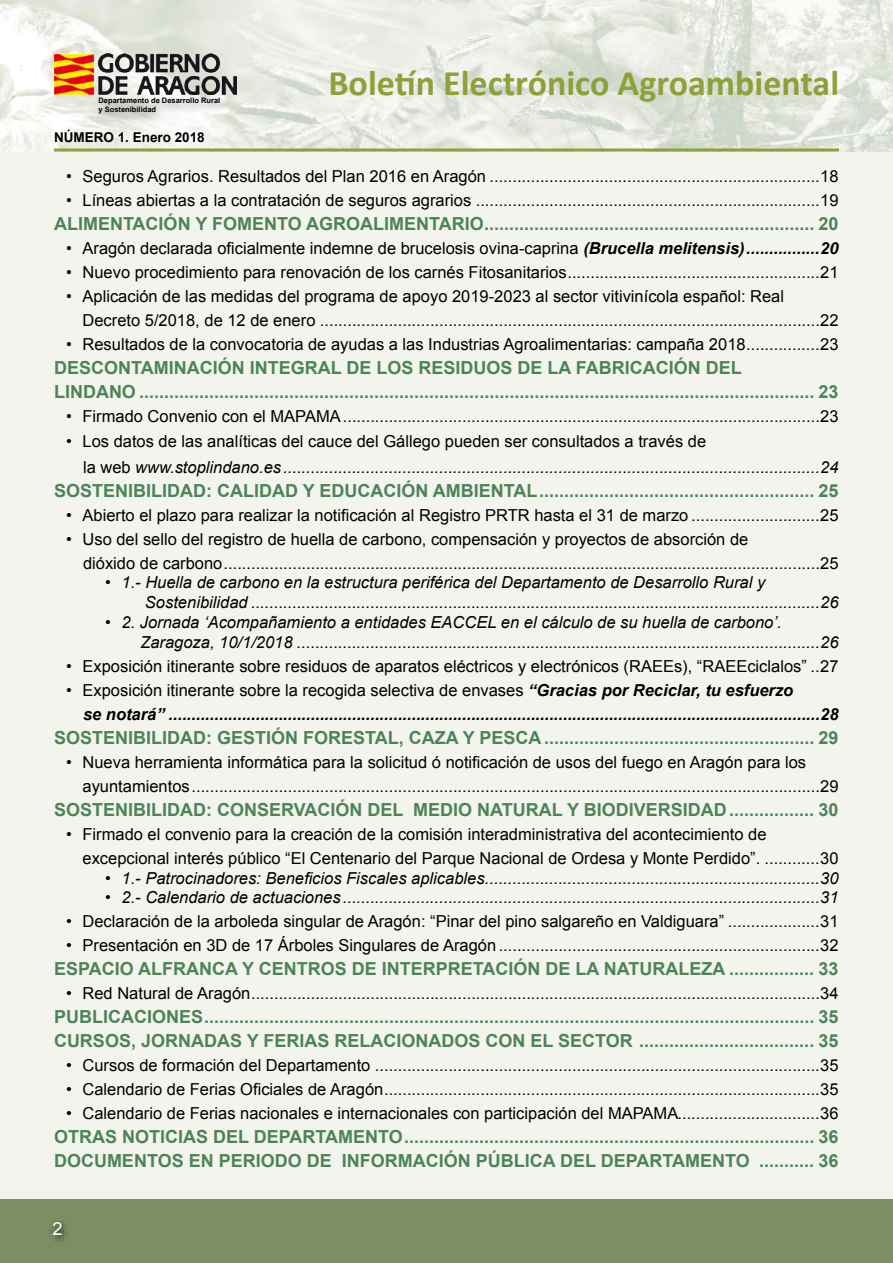
<style>
.page{position:relative;width:893px;height:1263px;background:#fff}
.page>*{position:absolute;margin:0;border:0;box-sizing:border-box;transform-origin:0 0}
.t1{font:700 36px "Calibri";color:#8ea138}
.t2{font:700 18px/24px "Arial";color:#4d8457}
.t3{font:18px "Arial";color:#fff}
.t4{font:16.5px/24px "Arial";color:#000}
.t5{font:italic 16.5px/19.8px "Arial";color:#000}
.t6{font:italic 700 16.5px/24px "Arial";color:#000}
.t7{font:700 13.5px "Arial";color:#000}
.t8{font:700 7.5px/9px "Arial";color:#000}
.s1{font-weight:700;font-style:italic}
.s2{font-style:normal}
.s3{font-weight:400;font-style:normal}
</style>
<div class="page">
<div style="left:0;top:0;width:893px;height:1199px;background:#f4f4ef"></div>
<img style="left:0;top:0;width:893px;height:152px">
<div style="left:93px;top:93px;width:137px;height:32px;background:#000;opacity:.5"></div>
<img style="left:54px;top:54px;width:182px;height:41px">
<div style="left:0;top:1200px;width:893px;height:63px;background:#7d8e64"></div>
<svg style="left:50px;top:1220px;width:18px;height:22px"></svg>
<hr style="left:54px;top:149px;width:785px;height:3px;background:#8ea138">
<p class="t8" style="left:99px;top:96px;width:123px">Departamento de Desarrollo Rural y Sostenibilidad</p>
<p class="t7" style="left:54px;top:129px;width:152px">NÚMERO 1. Enero 2018</p>
<h1 class="t1" style="left:328px;top:60px;width:512px">Boletín Electrónico Agroambiental</h1>
<p class="t4" style="left:66px;top:164px;width:774px">• Seguros Agrarios. Resultados del Plan 2016 en Aragón ........................................................................18</p>
<p class="t4" style="left:66px;top:188px;width:774px">• Líneas abiertas a la contratación de seguros agrarios ...........................................................................19</p>
<p class="t2" style="left:54px;top:212px;width:786px">ALIMENTACIÓN Y FOMENTO AGROALIMENTARIO.................................................................. 20</p>
<p class="t4" style="left:66px;top:236px;width:774px">• Aragón declarada oficialmente indemne de brucelosis ovina-caprina <span class="s1">(Brucella melitensis)................20</span></p>
<p class="t4" style="left:66px;top:260px;width:774px">• Nuevo procedimiento para renovación de los carnés Fitosanitarios.......................................................21</p>
<p class="t4" style="left:82px;top:284px;width:757px;text-indent:-16px">• Aplicación de las medidas del programa de apoyo 2019-2023 al sector vitivinícola español: Real<br>Decreto 5/2018, de 12 de enero .............................................................................................................22</p>
<p class="t4" style="left:66px;top:332px;width:774px">• Resultados de la convocatoria de ayudas a las Industrias Agroalimentarias: campaña 2018................23</p>
<p class="t2" style="left:54px;top:356px;width:786px">DESCONTAMINACIÓN INTEGRAL DE LOS RESIDUOS DE LA FABRICACIÓN DEL<br>LINDANO ....................................................................................................................................... 23</p>
<p class="t4" style="left:66px;top:404px;width:774px">• Firmado Convenio con el MAPAMA........................................................................................................23</p>
<p class="t5" style="left:83px;top:429px;width:757px;line-height:25.5px;text-indent:-17px"><span class="s2">• Los datos de las analíticas del cauce del Gállego pueden ser consultados a través de<br>la web</span> www.stoplindano.es .....................................................................................................................24</p>
<p class="t2" style="left:54px;top:479px;width:786px">SOSTENIBILIDAD: CALIDAD Y EDUCACIÓN AMBIENTAL....................................................... 25</p>
<p class="t4" style="left:66px;top:503px;width:774px">• Abierto el plazo para realizar la notificación al Registro PRTR hasta el 31 de marzo ............................25</p>
<p class="t4" style="left:83px;top:527px;width:757px;text-indent:-17px">• Uso del sello del registro de huella de carbono, compensación y proyectos de absorción de<br>dióxido de carbono..................................................................................................................................25</p>
<p class="t5" style="left:145px;top:573px;width:695px;text-indent:-40px">• 1.- Huella de carbono en la estructura periférica del Departamento de Desarrollo Rural y<br>Sostenibilidad ............................................................................................................................26</p>
<p class="t5" style="left:140px;top:612px;width:700px;text-indent:-35px">• 2. Jornada ‘Acompañamiento a entidades EACCEL en el cálculo de su huella de carbono’.<br>Zaragoza, 10/1/2018 ..................................................................................................................26</p>
<p class="t4" style="left:66px;top:654px;width:774px">• Exposición itinerante sobre residuos de aparatos eléctricos y electrónicos (RAEEs), “RAEEciclalos” ..27</p>
<p class="t6" style="left:83px;top:678px;width:757px;text-indent:-17px"><span class="s3">• Exposición itinerante sobre la recogida selectiva de envases</span> “Gracias por Reciclar, tu esfuerzo<br>se notará” ..............................................................................................................................................28</p>
<p class="t2" style="left:54px;top:726px;width:786px">SOSTENIBILIDAD: GESTIÓN FORESTAL, CAZA Y PESCA ...................................................... 29</p>
<p class="t4" style="left:82px;top:750px;width:757px;text-indent:-16px">• Nueva herramienta informática para la solicitud ó notificación de usos del fuego en Aragón para los ayuntamientos.........................................................................................................................................29</p>
<p class="t2" style="left:54px;top:798px;width:786px">SOSTENIBILIDAD: CONSERVACIÓN DEL MEDIO NATURAL Y BIODIVERSIDAD................. 30</p>
<p class="t4" style="left:82px;top:822px;width:757px;text-indent:-16px">• Firmado el convenio para la creación de la comisión interadministrativa del acontecimiento de excepcional interés público “El Centenario del Parque Nacional de Ordesa y Monte Perdido”. ............30</p>
<p class="t5" style="left:105px;top:868px;width:735px">• 1.- Patrocinadores: Beneficios Fiscales aplicables.........................................................................30</p>
<p class="t5" style="left:105px;top:888px;width:735px">• 2.- Calendario de actuaciones ........................................................................................................31</p>
<p class="t4" style="left:66px;top:910px;width:774px">• Declaración de la arboleda singular de Aragón: “Pinar del pino salgareño en Valdiguara” ....................31</p>
<p class="t4" style="left:66px;top:934px;width:774px">• Presentación en 3D de 17 Árboles Singulares de Aragón ......................................................................32</p>
<p class="t2" style="left:54px;top:958px;width:786px">ESPACIO ALFRANCA Y CENTROS DE INTERPRETACIÓN DE LA NATURALEZA ................. 33</p>
<p class="t4" style="left:66px;top:982px;width:774px">• Red Natural de Aragón............................................................................................................................34</p>
<p class="t2" style="left:54px;top:1006px;width:786px">PUBLICACIONES.......................................................................................................................... 35<br>CURSOS, JORNADAS Y FERIAS RELACIONADOS CON EL SECTOR ................................... 35</p>
<p class="t4" style="left:66px;top:1054px;width:774px">• Cursos de formación del Departamento .................................................................................................35</p>
<p class="t4" style="left:66px;top:1078px;width:774px">• Calendario de Ferias Oficiales de Aragón...............................................................................................35</p>
<p class="t4" style="left:66px;top:1102px;width:774px">• Calendario de Ferias nacionales e internacionales con participación del MAPAMA...............................36</p>
<p class="t2" style="left:54px;top:1126px;width:786px">OTRAS NOTICIAS DEL DEPARTAMENTO.................................................................................. 36<br>DOCUMENTOS EN PERIODO DE INFORMACIÓN PÚBLICA DEL DEPARTAMENTO ........... 36</p>
<p class="t3" style="left:53px;top:1217px;width:12px">2</p>
</div>
